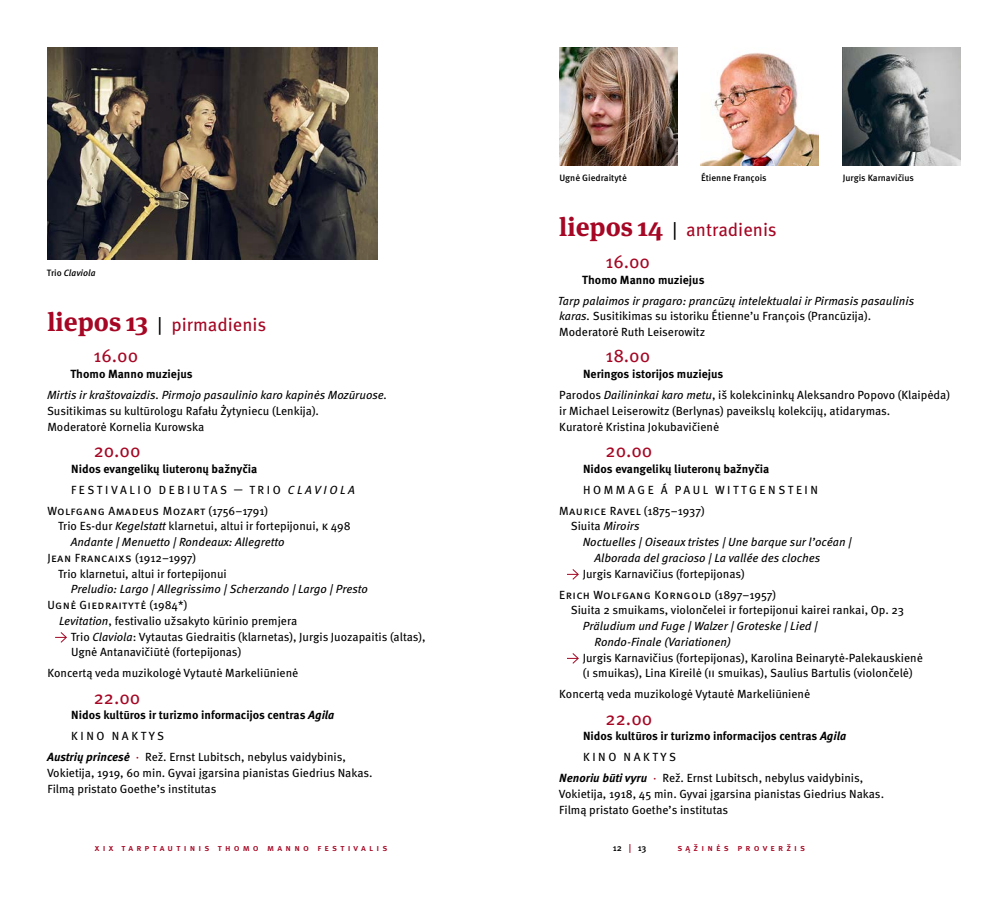
<style>
.page{position:relative;width:1008px;height:898px;background:#fff}
.page>*{position:absolute;margin:0;border:0;box-sizing:border-box;transform-origin:0 0}
.t1{font:18.3px/31.5px "Meta Pro";color:#a50724}
.t2{font:11.85px/15.8px "Meta Pro";color:#000}
.t3{font:italic 11.85px/15.8px "Meta Pro";color:#000}
.t4{font:700 11.85px "Meta Pro";color:#000}
.t5{font:11.85px/21px "Meta Pro";letter-spacing:.03em;color:#000}
.t6{font:11.85px/15.8px "Meta Pro";letter-spacing:.025em;color:#000}
.t7{font:11.85px "Meta Pro";letter-spacing:.22em;color:#000}
.t8{font:11.85px/21px "Meta Pro";letter-spacing:.21em;color:#000}
.t9{font:11.85px "Meta Pro";letter-spacing:.035em;color:#000}
.t10{font:500 9.15px "Meta Pro";color:#000}
.t11{font:500 9.15px "Meta Pro";letter-spacing:.345em;color:#a50724}
.t12{font:italic 500 9.15px "Meta Pro";color:#000}
.s1{font-style:normal}
.s2{font-family:"Meta Serif Pro";font-weight:700;font-size:26.25px}
.s3{color:#000}
.s4{font-style:italic}
.s5{font-weight:700;font-style:italic}
.s6{color:#a50724}
.s7{font-weight:700}
</style>
<div class="page">
<svg style="left:55px;top:632px;width:12px;height:11px"></svg>
<svg style="left:567px;top:569px;width:12px;height:11px"></svg>
<svg style="left:567px;top:653px;width:12px;height:11px"></svg>
<img style="left:843px;top:47px;width:118px;height:118px">
<img style="left:47px;top:47px;width:331px;height:213px">
<img style="left:701px;top:53px;width:118px;height:112px">
<img style="left:559px;top:47px;width:118px;height:118px">
<p class="t12" style="left:47px;top:267px;width:50px"><span class="s1">Trio</span> Claviola</p>
<h1 class="t1" style="left:94px;top:309px;width:174px;text-indent:-46px"><span class="s2">liepos 13</span> <span class="s3">|</span> pirmadienis<br>16.00</h1>
<p class="t4" style="left:70px;top:366px;width:124px">Thomo Manno muziejus</p>
<p class="t3" style="left:47px;top:387px;width:342px">Mirtis ir kraštovaizdis. Pirmojo pasaulinio karo kapinės Mozūruose.</p>
<p class="t2" style="left:47px;top:403px;width:274px">Susitikimas su kultūrologu Rafału Żytyniecu (Lenkija).<br>Moderatorė Kornelia Kurowska</p>
<h1 class="t1" style="left:94px;top:435px;width:48px">20.00</h1>
<p class="t4" style="left:71px;top:461px;width:188px">Nidos evangelikų liuteronų bažnyčia</p>
<p class="t7" style="left:71px;top:482px;width:285px">FESTIVALIO DEBIUTAS — TRIO <span class="s4">CLAVIOLA</span></p>
<p class="t5" style="left:47px;top:500px;width:222px">Wolfgang Amadeus Mozart (1756–1791)</p>
<p class="t3" style="left:71px;top:519px;width:282px;text-indent:-13px"><span class="s1">Trio Es-dur</span> Kegelstatt <span class="s1">klarnetui, altui ir fortepijonui, K 498<br></span>Andante | Menuetto | Rondeaux: Allegretto</p>
<p class="t6" style="left:58px;top:550px;width:170px;text-indent:-11px">Jean Francaixs (1912–1997)<br>Trio klarnetui, altui ir fortepijonui</p>
<p class="t3" style="left:71px;top:582px;width:299px">Preludio: Largo | Allegrissimo | Scherzando | Largo | Presto</p>
<p class="t9" style="left:47px;top:597px;width:141px">Ugnė Giedraitytė (1984*)</p>
<p class="t2" style="left:59px;top:613px;width:240px"><span class="s4">Levitation</span>, festivalio užsakyto kūrinio premjera</p>
<p class="t2" style="left:71px;top:629px;width:356px">Trio <span class="s4">Claviola</span>: Vytautas Giedraitis (klarnetas), Jurgis Juozapaitis (altas),</p>
<p class="t2" style="left:71px;top:645px;width:172px">Ugnė Antanavičiūtė (fortepijonas)</p>
<p class="t2" style="left:47px;top:666px;width:252px">Koncertą veda muzikologė Vytautė Markeliūnienė</p>
<h1 class="t1" style="left:94px;top:682px;width:48px">22.00</h1>
<p class="t4" style="left:71px;top:708px;width:265px">Nidos kultūros ir turizmo informacijos centras <span class="s4">Agila</span></p>
<p class="t7" style="left:71px;top:729px;width:95px">KINO NAKTYS</p>
<p class="t2" style="left:47px;top:750px;width:300px"><span class="s5">Austrių princesė</span> <span class="s6">∧</span> Rež. Ernst Lubitsch, nebylus vaidybinis,</p>
<p class="t2" style="left:47px;top:765px;width:327px">Vokietija, 1919, 60 min. Gyvai įgarsina pianistas Giedrius Nakas.<br>Filmą pristato Goethe’s institutas</p>
<p class="t10" style="left:559px;top:172px;width:69px">Ugnė Giedraitytė</p>
<p class="t10" style="left:701px;top:172px;width:67px">Étienne François</p>
<p class="t10" style="left:843px;top:172px;width:73px">Jurgis Karnavičius</p>
<h1 class="t1" style="left:605px;top:215px;width:173px;text-indent:-46px"><span class="s2">liepos 14</span> <span class="s3">|</span> antradienis<br>16.00</h1>
<p class="t4" style="left:582px;top:272px;width:124px">Thomo Manno muziejus</p>
<p class="t2" style="left:558px;top:293px;width:358px"><span class="s4">Tarp palaimos ir pragaro: prancūzų intelektualai ir Pirmasis pasaulinis karas.</span> Susitikimas su istoriku Étienne’u François (Prancūzija).<br>Moderatorė Ruth Leiserowitz</p>
<h1 class="t1" style="left:605px;top:341px;width:46px">18.00</h1>
<p class="t2" style="left:559px;top:364px;width:392px;line-height:21px;text-indent:24px"><span class="s7">Neringos istorijos muziejus<br></span>Parodos <span class="s4">Dailininkai karo metu</span>, iš kolekcininkų Aleksandro Popovo (Klaipėda)</p>
<p class="t2" style="left:559px;top:403px;width:333px">ir Michael Leiserowitz (Berlynas) paveikslų kolekcijų, atidarymas.<br>Kuratorė Kristina Jokubavičienė</p>
<h1 class="t1" style="left:606px;top:435px;width:48px">20.00</h1>
<p class="t4" style="left:583px;top:461px;width:188px">Nidos evangelikų liuteronų bažnyčia</p>
<p class="t8" style="left:559px;top:479px;width:260px;text-indent:24px">HOMMAGE Á PAUL WITTGENSTEIN<br>Maurice Ravel (1875–1937)</p>
<p class="t3" style="left:571px;top:519px;width:71px"><span class="s1">Siuita</span> Miroirs</p>
<p class="t3" style="left:583px;top:534px;width:271px">Noctuelles | Oiseaux tristes | Une barque sur l’océan |</p>
<p class="t3" style="left:595px;top:550px;width:227px">Alborada del gracioso | La vallée des cloches</p>
<p class="t5" style="left:559px;top:563px;width:218px;text-indent:23px">Jurgis Karnavičius (fortepijonas)<br>Erich Wolfgang Korngold (1897–1957)</p>
<p class="t2" style="left:571px;top:603px;width:335px">Siuita 2 smuikams, violončelei ir fortepijonui kairei rankai, Op. 23</p>
<p class="t3" style="left:595px;top:618px;width:225px;text-indent:-12px">Präludium und Fuge | Walzer | Groteske | Lied |<br>Rondo-Finale (Variationen)</p>
<p class="t2" style="left:583px;top:650px;width:342px">Jurgis Karnavičius (fortepijonas), Karolina Beinarytė-Palekauskienė (I smuikas), Lina Kireilė (II smuikas), Saulius Bartulis (violončelė)</p>
<p class="t2" style="left:559px;top:687px;width:252px">Koncertą veda muzikologė Vytautė Markeliūnienė</p>
<h1 class="t1" style="left:606px;top:703px;width:48px">22.00</h1>
<p class="t4" style="left:583px;top:729px;width:265px">Nidos kultūros ir turizmo informacijos centras <span class="s4">Agila</span></p>
<p class="t7" style="left:583px;top:750px;width:95px">KINO NAKTYS</p>
<p class="t2" style="left:559px;top:771px;width:306px"><span class="s5">Nenoriu būti vyru</span> <span class="s6">∧</span> Rež. Ernst Lubitsch, nebylus vaidybinis,</p>
<p class="t2" style="left:559px;top:786px;width:327px">Vokietija, 1918, 45 min. Gyvai įgarsina pianistas Giedrius Nakas.<br>Filmą pristato Goethe’s institutas</p>
<p class="t11" style="left:95px;top:842px;width:14px">X Ix</p>
<p class="t11" style="left:121px;top:842px;width:268px">tarptautinis Thomo M anno festivalis</p>
<p class="t10" style="left:613px;top:842px;width:35px">12 <span class="s6">|</span> 13</p>
<p class="t11" style="left:677px;top:842px;width:129px">sąžinės proveržis</p>
</div>
